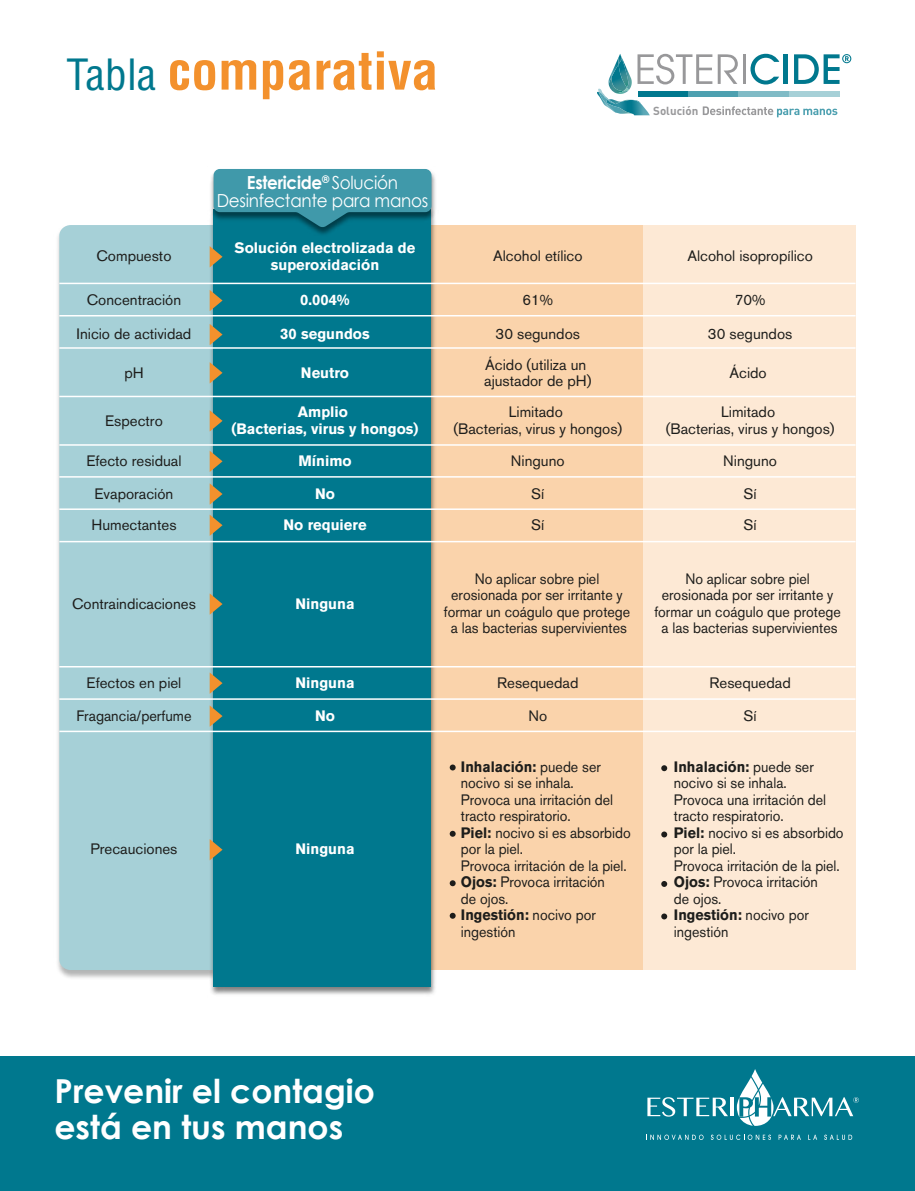
<style>
.page{position:relative;width:915px;height:1191px;background:#fff}
.page>*{position:absolute;margin:0;border:0;box-sizing:border-box;transform-origin:0 0}
.t1{font:700 condensed 51px "Helvetica LT Std";color:#f3912d;scale:1.05 1}
.t2{font:700 33px/36px "Century Gothic";color:#fff}
.t3{font:18px/18px "Century Gothic";letter-spacing:-.015em;color:#fff;text-align:center;scale:.93 1}
.t4{font:15px/16.5px "Akzidenz Grotesk BQ";color:#1d1d1b;text-align:center;scale:.94 1}
.t5{font:15px/31.2px "Akzidenz Grotesk BQ";color:#1d1d1b}
.t6{font:700 15px/16.5px "Akzidenz Grotesk BQ";color:#fff;text-align:center}
.t7{font:15px "Akzidenz Grotesk BQ";color:#1d1d1b;scale:.96 1}
.t8{font:700 11.55px "DIN Pro";color:#98989a}
.s1{font-weight:400;font-size:42px;color:#00788e}
.s2{font-weight:700}
</style>
<div class="page">
<svg style="left:597px;top:54px;width:254px;height:63px"></svg>
<div style="left:0;top:1055px;width:914px;height:136px;background:#00788e"></div>
<img style="left:57px;top:235px;width:150px;height:743px">
<div style="left:59px;top:225px;width:148px;height:745px;background:#a6d0d7"></div>
<div style="left:431px;top:225px;width:212px;height:745px;background:#fad3ab"></div>
<div style="left:643px;top:225px;width:212px;height:745px;background:#fde9d5"></div>
<svg style="left:449px;top:764px;width:6px;height:6px"></svg>
<svg style="left:449px;top:830px;width:6px;height:6px"></svg>
<svg style="left:449px;top:880px;width:6px;height:6px"></svg>
<svg style="left:449px;top:912px;width:6px;height:6px"></svg>
<svg style="left:661px;top:765px;width:6px;height:6px"></svg>
<svg style="left:661px;top:831px;width:6px;height:6px"></svg>
<svg style="left:661px;top:881px;width:6px;height:6px"></svg>
<svg style="left:661px;top:913px;width:6px;height:6px"></svg>
<img style="left:207px;top:238px;width:231px;height:757px">
<div style="left:213px;top:209px;width:218px;height:777px;background:#00788e"></div>
<svg style="left:210px;top:246px;width:12px;height:21px"></svg>
<svg style="left:210px;top:290px;width:12px;height:21px"></svg>
<svg style="left:210px;top:324px;width:12px;height:21px"></svg>
<svg style="left:210px;top:362px;width:12px;height:21px"></svg>
<svg style="left:210px;top:410px;width:12px;height:21px"></svg>
<svg style="left:210px;top:451px;width:12px;height:21px"></svg>
<svg style="left:210px;top:483px;width:12px;height:22px"></svg>
<svg style="left:210px;top:514px;width:12px;height:22px"></svg>
<svg style="left:210px;top:593px;width:12px;height:21px"></svg>
<svg style="left:210px;top:672px;width:12px;height:22px"></svg>
<svg style="left:210px;top:705px;width:12px;height:21px"></svg>
<svg style="left:210px;top:839px;width:12px;height:21px"></svg>
<img style="left:207px;top:172px;width:229px;height:66px">
<svg style="left:213px;top:169px;width:218px;height:58px;background:#328c9d"></svg>
<hr style="left:59px;top:283px;width:796px;height:1px;background:#fff">
<hr style="left:59px;top:315px;width:796px;height:1px;background:#fff">
<hr style="left:59px;top:347px;width:796px;height:2px;background:#fff">
<hr style="left:59px;top:396px;width:796px;height:1px;background:#fff">
<hr style="left:59px;top:444px;width:796px;height:2px;background:#fff">
<hr style="left:59px;top:476px;width:796px;height:1px;background:#fff">
<hr style="left:59px;top:508px;width:796px;height:2px;background:#fff">
<hr style="left:59px;top:541px;width:796px;height:1px;background:#fff">
<hr style="left:59px;top:666px;width:796px;height:1px;background:#fff">
<hr style="left:59px;top:698px;width:796px;height:2px;background:#fff">
<hr style="left:59px;top:730px;width:796px;height:2px;background:#fff">
<svg style="left:647px;top:1097px;width:80px;height:19px"></svg>
<hr style="left:730px;top:1097px;width:3px;height:19px;background:#fff">
<svg style="left:646px;top:1134px;width:57px;height:6px"></svg>
<svg style="left:710px;top:1134px;width:60px;height:6px"></svg>
<svg style="left:778px;top:1134px;width:22px;height:5px"></svg>
<svg style="left:808px;top:1134px;width:8px;height:5px"></svg>
<svg style="left:824px;top:1134px;width:27px;height:6px"></svg>
<svg style="left:736px;top:1069px;width:122px;height:56px"></svg>
<h1 class="t1" style="left:67px;top:39px;width:355px"><span class="s1">Tabla</span> comparativa</h1>
<p class="t8" style="left:653px;top:103px;width:47px">Solución</p>
<p class="t3" style="left:216px;top:173px;width:229px"><span class="s2">Estericide</span><sup>®</sup> Solución<br>Desinfectante para manos</p>
<p class="t6" style="left:234px;top:240px;width:182px">Solución electrolizada de superoxidación</p>
<p class="t5" style="left:96px;top:240px;width:76px">Compuesto</p>
<p class="t5" style="left:493px;top:240px;width:91px">Alcohol etílico</p>
<p class="t5" style="left:687px;top:240px;width:127px">Alcohol isopropílico</p>
<p class="t5" style="left:87px;top:284px;width:96px">Concentración</p>
<p class="t5" style="left:522px;top:284px;width:32px">61%</p>
<p class="t6" style="left:300px;top:292px;width:51px">0.004%</p>
<p class="t6" style="left:280px;top:326px;width:91px">30 segundos</p>
<p class="t6" style="left:301px;top:364px;width:50px">Neutro</p>
<p class="t6" style="left:231px;top:404px;width:188px">Amplio<br>(Bacterias, virus y hongos)</p>
<p class="t6" style="left:298px;top:444px;width:55px;line-height:32.7px">Mínimo<br>No</p>
<p class="t6" style="left:283px;top:516px;width:84px">No requiere</p>
<p class="t5" style="left:495px;top:318px;width:86px">30 segundos</p>
<p class="t5" style="left:77px;top:318px;width:116px">Inicio de actividad</p>
<p class="t5" style="left:484px;top:356px;width:109px;line-height:16.5px">Ácido (utiliza un ajustador de pH)</p>
<p class="t5" style="left:124px;top:356px;width:21px">pH</p>
<p class="t5" style="left:453px;top:404px;width:170px;line-height:16.5px;text-align:center">Limitado<br>(Bacterias, virus y hongos)</p>
<p class="t5" style="left:105px;top:404px;width:59px">Espectro</p>
<p class="t5" style="left:86px;top:445px;width:97px">Efecto residual</p>
<p class="t5" style="left:510px;top:445px;width:55px">Ninguno</p>
<p class="t5" style="left:531px;top:478px;width:15px">Sí<br>Sí</p>
<p class="t5" style="left:91px;top:478px;width:87px">Evaporación<br>Humectantes</p>
<p class="t5" style="left:734px;top:284px;width:32px">70%</p>
<p class="t5" style="left:707px;top:318px;width:86px">30 segundos</p>
<p class="t5" style="left:729px;top:357px;width:39px">Ácido</p>
<p class="t5" style="left:665px;top:404px;width:170px;line-height:16.5px;text-align:center">Limitado<br>(Bacterias, virus y hongos)</p>
<p class="t5" style="left:723px;top:445px;width:55px">Ninguno</p>
<p class="t5" style="left:743px;top:478px;width:15px">Sí<br>Sí</p>
<p class="t5" style="left:72px;top:588px;width:125px">Contraindicaciones</p>
<p class="t6" style="left:295px;top:595px;width:61px">Ninguna</p>
<p class="t5" style="left:87px;top:667px;width:96px">Efectos en piel</p>
<p class="t6" style="left:295px;top:674px;width:61px">Ninguna</p>
<p class="t7" style="left:76px;top:706px;width:121px">Fragancia/perfume</p>
<p class="t6" style="left:315px;top:707px;width:21px">No</p>
<p class="t5" style="left:90px;top:833px;width:88px">Precauciones</p>
<p class="t6" style="left:295px;top:841px;width:61px">Ninguna</p>
<h2 class="t2" style="left:54px;top:1071px;width:322px">Prevenir el contagio está en tus manos</h2>
<p class="t4" style="left:443px;top:570px;width:200px">No aplicar sobre piel erosionada por ser irritante y formar un coágulo que protege a las bacterias supervivientes</p>
<p class="t4" style="left:654px;top:570px;width:200px">No aplicar sobre piel erosionada por ser irritante y formar un coágulo que protege a las bacterias supervivientes</p>
<p class="t5" style="left:497px;top:667px;width:83px">Resequedad</p>
<p class="t5" style="left:709px;top:667px;width:83px">Resequedad</p>
<p class="t5" style="left:528px;top:700px;width:20px">No</p>
<p class="t5" style="left:743px;top:700px;width:15px">Sí</p>
<p class="t4" style="left:460px;top:758px;width:182px;text-align:left"><span class="s2">Inhalación:</span> puede ser nocivo si se inhala.<br>Provoca una irritación del tracto respiratorio.<br><span class="s2">Piel:</span> nocivo si es absorbido por la piel.<br>Provoca irritación de la piel.<br><span class="s2">Ojos:</span> Provoca irritación<br>de ojos.<br><span class="s2">Ingestión:</span> nocivo por ingestión</p>
<p class="t4" style="left:673px;top:758px;width:182px;text-align:left"><span class="s2">Inhalación:</span> puede ser nocivo si se inhala.<br>Provoca una irritación del tracto respiratorio.<br><span class="s2">Piel:</span> nocivo si es absorbido por la piel.<br>Provoca irritación de la piel.<br><span class="s2">Ojos:</span> Provoca irritación<br>de ojos.<br><span class="s2">Ingestión:</span> nocivo por ingestión</p>
</div>
